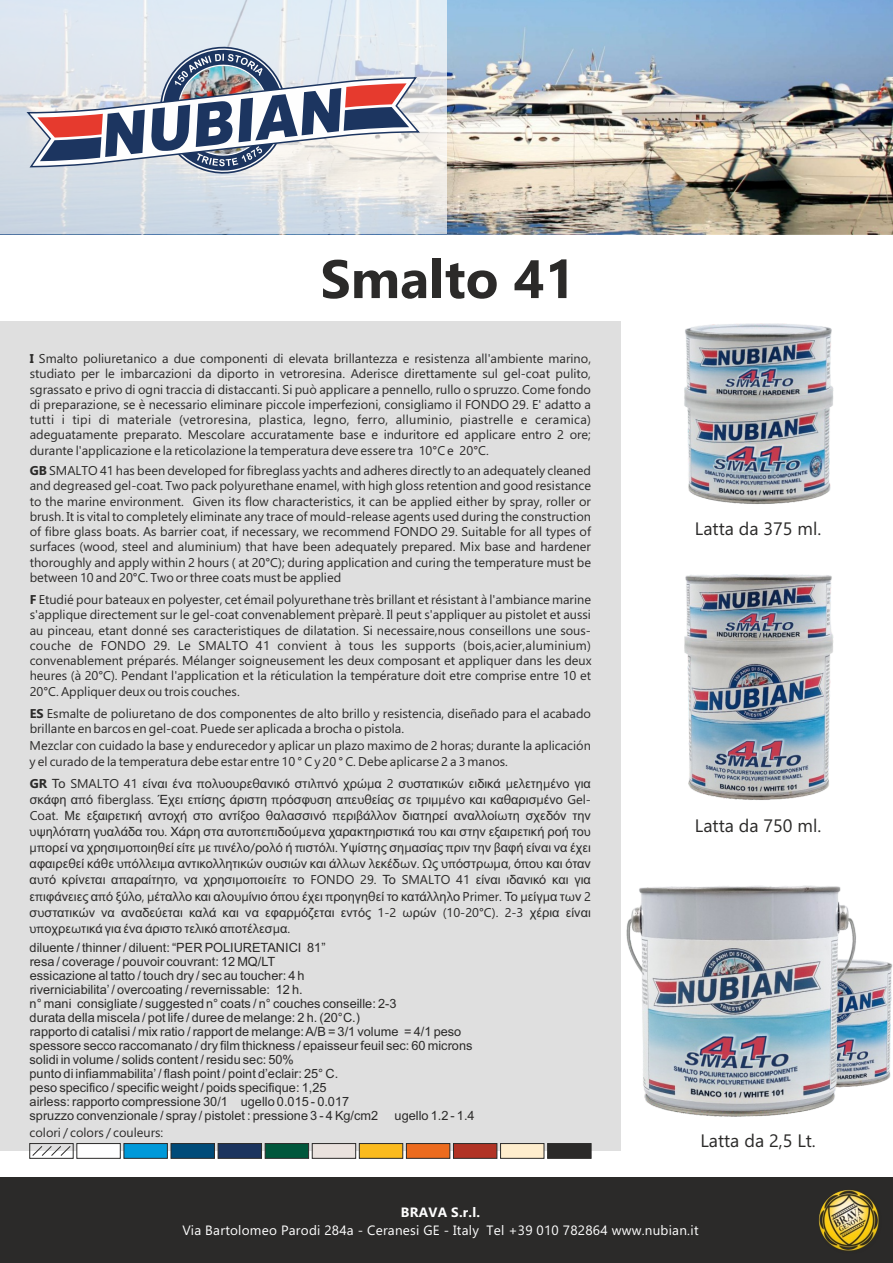
<style>
.page{position:relative;width:893px;height:1263px;background:#fff}
.page>*{position:absolute;margin:0;border:0;box-sizing:border-box;transform-origin:0 0}
.t1{font:700 54px "Ebrima";color:#2b2a29}
.t2{font:18px "Ebrima";color:#2b2a29}
.t3{font:13.5px "Ebrima";letter-spacing:.02em;color:#fefefe}
.t4{font:700 13.5px "Ebrima";letter-spacing:.02em;color:#fefefe}
.t5{font:12.75px/15.3px "Ebrima";color:#2b2a29;text-align:justify}
.t6{font:12.75px/16px "Arial";color:#2b2a29}
.s1{font-weight:700}
.s2{font-family:"Ebrima";font-weight:700}
.s3{font-family:"Ebrima"}
</style>
<div class="page">
<img style="left:446px;top:0;width:447px;height:234px">
<div style="left:0;top:321px;width:621px;height:829px;background:#dfdfdf"></div>
<div style="left:0;top:1178px;width:893px;height:85px;background:#2b2a29"></div>
<img style="left:819px;top:1190px;width:61px;height:61px">
<div style="left:29px;top:1143px;width:45px;height:16px;border:1px solid #2b2a29"></div>
<svg style="left:31px;top:1143px;width:561px;height:16px;background:#838378"></svg>
<img style="left:684px;top:574px;width:150px;height:226px">
<img style="left:857px;top:960px;width:35px;height:127px">
<img style="left:626px;top:886px;width:231px;height:231px">
<img style="left:684px;top:323px;width:150px;height:181px">
<div style="left:0;top:0;width:446px;height:234px;background:#fefefe;opacity:.72"></div>
<svg style="left:25px;top:33px;width:397px;height:154px"></svg>
<h1 class="t1" style="left:320px;top:258px;width:257px">Smalto 41</h1>
<p class="t5" style="left:30px;top:352px;width:563px"><span class="s1">I</span> Smalto poliuretanico a due componenti di elevata brillantezza e resistenza all'ambiente marino, studiato per le imbarcazioni da diporto in vetroresina. Aderisce direttamente sul gel-coat pulito, sgrassato e privo di ogni traccia di distaccanti. Si può applicare a pennello, rullo o spruzzo. Come fondo di preparazione, se è necessario eliminare piccole imperfezioni, consigliamo il FONDO 29. E' adatto a tutti i tipi di materiale (vetroresina, plastica, legno, ferro, alluminio, piastrelle e ceramica) adeguatamente preparato. Mescolare accuratamente base e induritore ed applicare entro 2 ore; durante l'applicazione e la reticolazione la temperatura deve essere tra 10°C e 20°C.</p>
<p class="t5" style="left:30px;top:464px;width:563px"><span class="s1">GB</span> SMALTO 41 has been developed for fibreglass yachts and adheres directly to an adequately cleaned and degreased gel-coat. Two pack polyurethane enamel, with high gloss retention and good resistance to the marine environment. Given its flow characteristics, it can be applied either by spray, roller or brush. It is vital to completely eliminate any trace of mould-release agents used during the construction of fibre glass boats. As barrier coat, if necessary, we recommend FONDO 29. Suitable for all types of surfaces (wood, steel and aluminium) that have been adequately prepared. Mix base and hardener thoroughly and apply within 2 hours ( at 20°C); during application and curing the temperature must be between 10 and 20°C. Two or three coats must be applied</p>
<p class="t5" style="left:30px;top:593px;width:563px"><span class="s1">F</span> Etudié pour bateaux en polyester, cet émail polyurethane très brillant et résistant à l'ambiance marine s'applique directement sur le gel-coat convenablement prèparè. Il peut s'appliquer au pistolet et aussi au pinceau, etant donné ses caracteristiques de dilatation. Si necessaire,nous conseillons une sous&shy;couche de FONDO 29. Le SMALTO 41 convient à tous les supports (bois,acier,aluminium) convenablement préparés. Mélanger soigneusement les deux composant et appliquer dans les deux heures (à 20°C). Pendant l'application et la réticulation la température doit etre comprise entre 10 et 20°C. Appliquer deux ou trois couches.</p>
<p class="t5" style="left:30px;top:707px;width:563px"><span class="s1">ES</span> Esmalte de poliuretano de dos componentes de alto brillo y resistencia, diseñado para el acabado brillante en barcos en gel-coat. Puede ser aplicada a brocha o pistola.</p>
<p class="t5" style="left:30px;top:738px;width:563px;line-height:16px">Mezclar con cuidado la base y endurecedor y aplicar un plazo maximo de 2 horas; durante la aplicación y el curado de la temperatura debe estar entre 10 ° C y 20 ° C. Debe aplicarse 2 a 3 manos.</p>
<p class="t6" style="left:30px;top:776px;width:563px;text-align:justify"><span class="s2">GR</span> Το <span class="s3">SMALTO 41</span> είναι ένα <span class="s3">π</span>ο<span class="s3">λυ</span>ο<span class="s3">υ</span>ρε<span class="s3">θ</span>ανικό στι<span class="s3">λπ</span>νό χρώ<span class="s3">µ</span>α <span class="s3">2</span> σ<span class="s3">υ</span>στατικών ειδικά <span class="s3">µ</span>ε<span class="s3">λ</span>ετη<span class="s3">µ</span>ένο για σκάφη α<span class="s3">π</span>ό <span class="s3">fiberglass.</span> Έχει ε<span class="s3">π</span>ίσης άριστη <span class="s3">π</span>ρόσφ<span class="s3">υ</span>ση α<span class="s3">π</span>ε<span class="s3">υθ</span>είας σε τρι<span class="s3">µµ</span>ένο και κα<span class="s3">θ</span>αρισ<span class="s3">µ</span>ένο <span class="s3">Gel-Coat.</span> Με εξαιρετική αντοχή στο αντίξοο <span class="s3">θ</span>α<span class="s3">λ</span>ασσινό <span class="s3">π</span>ερι<span class="s3">β</span>ά<span class="s3">λλ</span>ον διατηρεί ανα<span class="s3">λλ</span>οί<span class="s3">ω</span>τη σχεδόν την <span class="s3">υ</span>ψη<span class="s3">λ</span>ότατη γ<span class="s3">υ</span>α<span class="s3">λ</span>άδα το<span class="s3">υ.</span> Χάρη στα α<span class="s3">υ</span>το<span class="s3">π</span>ε<span class="s3">π</span>ιδού<span class="s3">µ</span>ενα χαρακτηριστικά το<span class="s3">υ</span> και στην εξαιρετική ροή το<span class="s3">υ µπ</span>ορεί να χρησι<span class="s3">µ</span>ο<span class="s3">π</span>οιη<span class="s3">θ</span>εί είτε <span class="s3">µ</span>ε <span class="s3">π</span>ινέ<span class="s3">λ</span>ο<span class="s3">/</span>ρο<span class="s3">λ</span>ό ή <span class="s3">π</span>ιστό<span class="s3">λ</span>ι<span class="s3">.</span> Υψίστης ση<span class="s3">µ</span>ασίας <span class="s3">π</span>ριν την <span class="s3">β</span>αφή είναι να έχει αφαιρε<span class="s3">θ</span>εί κά<span class="s3">θ</span>ε <span class="s3">υπ</span>ό<span class="s3">λλ</span>ει<span class="s3">µ</span>α αντικο<span class="s3">λλ</span>ητικών ο<span class="s3">υ</span>σιών και ά<span class="s3">λλω</span>ν <span class="s3">λ</span>εκέδ<span class="s3">ω</span>ν<span class="s3">. Ω</span>ς <span class="s3">υπ</span>όστρ<span class="s3">ωµ</span>α<span class="s3">,</span> ό<span class="s3">π</span>ο<span class="s3">υ</span> και όταν α<span class="s3">υ</span>τό κρίνεται α<span class="s3">π</span>αραίτητο<span class="s3">,</span> να χρησι<span class="s3">µ</span>ο<span class="s3">π</span>οιείτε το <span class="s3">FONDO 29.</span> Το <span class="s3">SMALTO 41</span> είναι ιδανικό και για ε<span class="s3">π</span>ιφάνειες α<span class="s3">π</span>ό ξύ<span class="s3">λ</span>ο<span class="s3">, µ</span>έτα<span class="s3">λλ</span>ο και α<span class="s3">λ</span>ο<span class="s3">υµ</span>ίνιο ό<span class="s3">π</span>ο<span class="s3">υ</span> έχει <span class="s3">π</span>ροηγη<span class="s3">θ</span>εί το κατά<span class="s3">λλ</span>η<span class="s3">λ</span>ο <span class="s3">Primer.</span> Το <span class="s3">µ</span>είγ<span class="s3">µ</span>α τ<span class="s3">ω</span>ν <span class="s3">2 </span>σ<span class="s3">υ</span>στατικών να αναδεύεται κα<span class="s3">λ</span>ά και να εφαρ<span class="s3">µ</span>όζεται εντός <span class="s3">1-2 ω</span>ρών <span class="s3">(10-20°C). 2-3</span> χέρια είναι <span class="s3">υπ</span>οχρε<span class="s3">ω</span>τικά για ένα άριστο τε<span class="s3">λ</span>ικό α<span class="s3">π</span>οτέ<span class="s3">λ</span>εσ<span class="s3">µ</span>α<span class="s3">.</span></p>
<p class="t6" style="left:30px;top:941px;width:297px">diluente / thinner / diluent: “PER POLIURETANICI 81”</p>
<p class="t6" style="left:30px;top:955px;width:247px">resa / coverage / pouvoir couvrant: 12 MQ/LT</p>
<p class="t6" style="left:30px;top:969px;width:276px">essicazione al tatto / touch dry / sec au toucher: 4 h</p>
<p class="t6" style="left:30px;top:983px;width:275px">riverniciabilita’/ overcoating / revernissable: 12 h.</p>
<p class="t6" style="left:30px;top:1025px;width:433px">rapporto di catalisi / mix ratio / rapport de melange: A/B = 3/1 volume = 4/1 peso</p>
<p class="t6" style="left:30px;top:997px;width:368px">n° mani consigliate / suggested n° coats / n° couches conseille: 2-3</p>
<p class="t6" style="left:30px;top:1011px;width:332px">durata della miscela / pot life / duree de melange: 2 h. (20°C.)</p>
<p class="t6" style="left:30px;top:1039px;width:444px">spessore secco raccomanato / dry film thickness / epaisseur feuil sec: 60 microns</p>
<p class="t6" style="left:30px;top:1053px;width:266px">solidi in volume / solids content / residu sec: 50%</p>
<p class="t6" style="left:30px;top:1068px;width:310px;line-height:14.1px">punto di infiammabilita’/ flash point / point d’eclair: 25° C. peso specifico / specific weight / poids specifique: 1,25</p>
<p class="t6" style="left:30px;top:1096px;width:350px;line-height:14.1px">airless: rapporto compressione 30/1 ugello 0.015 - 0.017 spruzzo convenzionale / spray / pistolet : pressione 3 - 4 Kg/cm2</p>
<p class="t5" style="left:30px;top:1126px;width:135px">colori / colors / couleurs:</p>
<p class="t6" style="left:395px;top:1109px;width:82px">ugello 1.2 - 1.4</p>
<h2 class="t2" style="left:695px;top:522px;width:128px">Latta da 375 ml.</h2>
<h2 class="t2" style="left:695px;top:819px;width:128px">Latta da 750 ml.</h2>
<h2 class="t2" style="left:700px;top:1134px;width:117px">Latta da 2,5 Lt.</h2>
<p class="t4" style="left:401px;top:1207px;width:81px">BRAVA S.r.l.</p>
<p class="t3" style="left:182px;top:1225px;width:518px">Via Bartolomeo Parodi 284a - Ceranesi GE - Italy Tel +39 010 782864 www.nubian.it</p>
</div>
